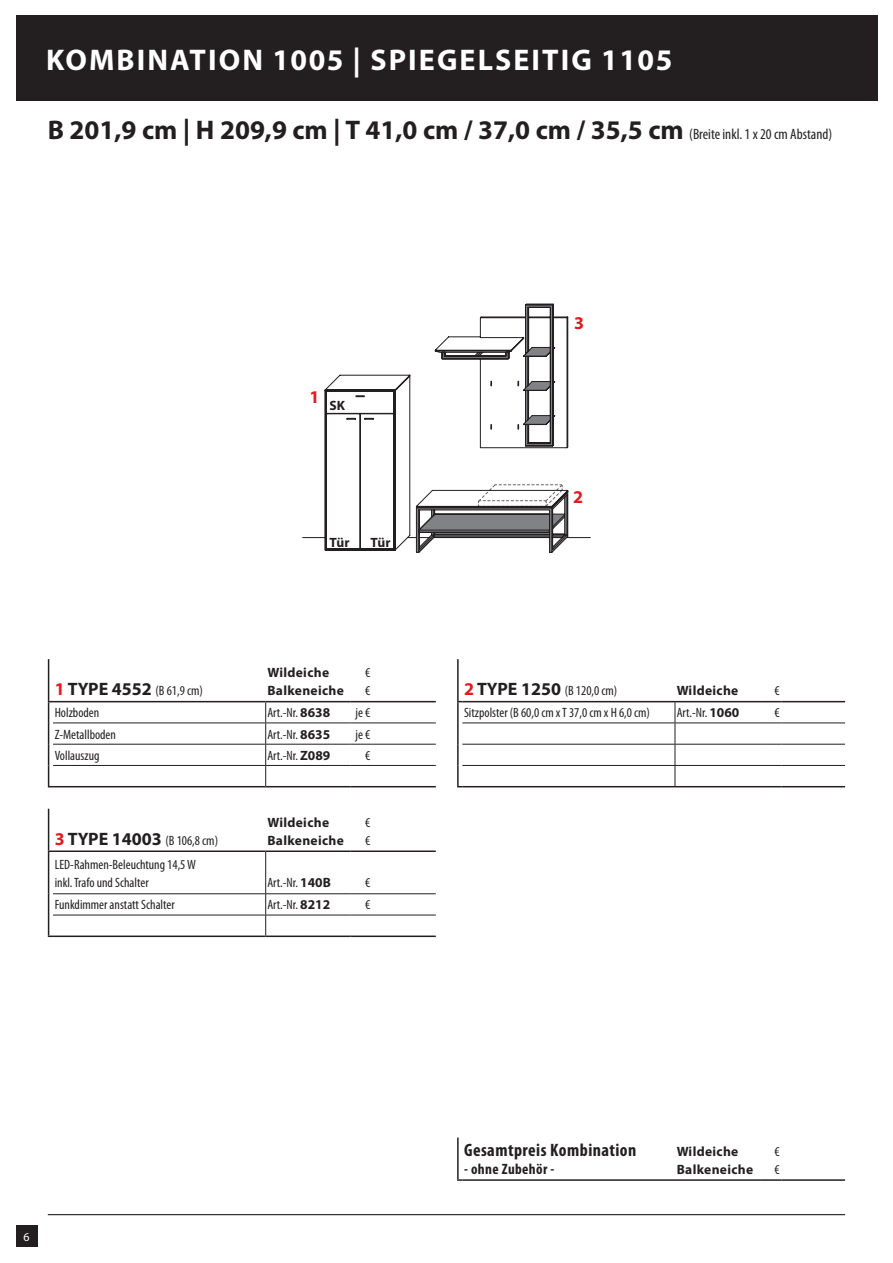
<style>
.page{position:relative;width:893px;height:1263px;background:#fff}
.page>*{position:absolute;margin:0;border:0;box-sizing:border-box;transform-origin:0 0}
.t1{font:700 30px "Myriad Pro";letter-spacing:.07em;color:#fff}
.t2{font:700 27px "Myriad Pro";color:#231f20}
.t3{font:700 condensed 18px "Myriad Pro";letter-spacing:.025em;color:#231f20}
.t4{font:700 18px "Myriad Pro";color:#e21a21}
.t5{font:700 condensed 15px "Myriad Pro";letter-spacing:.025em;color:#231f20}
.t6{font:condensed 13.5px/18px "Myriad Pro";color:#231f20}
.t7{font:700 13.5px/18px "Myriad Pro";letter-spacing:.025em;color:#231f20}
.t8{font:12px "Myriad Pro";color:#fff}
.s1{font-weight:400;font-stretch:condensed;font-size:15px}
.s2{font-weight:700;font-stretch:normal;font-size:18px;color:#e21a21}
.s3{font-weight:700;font-stretch:normal;font-size:18px}
.s4{font-weight:700;font-stretch:normal}
</style>
<div class="page">
<hr style="left:48px;top:1214px;width:797px;height:1px;background:#231f20">
<div style="left:16px;top:1226px;width:21px;height:21px;background:#231f20"></div>
<svg style="left:302px;top:303px;width:289px;height:250px"></svg>
<div style="left:16px;top:16px;width:861px;height:85px;background:#231f20"></div>
<hr style="left:48px;top:659px;width:1px;height:42px;background:#231f20">
<svg style="left:351px;top:723px;width:21px;height:1px"></svg>
<svg style="left:351px;top:744px;width:21px;height:1px"></svg>
<hr style="left:372px;top:744px;width:64px;height:1px;background:#231f20">
<hr style="left:266px;top:765px;width:85px;height:1px;background:#231f20">
<svg style="left:351px;top:765px;width:21px;height:1px"></svg>
<hr style="left:53px;top:701px;width:213px;height:1px;background:#231f20">
<hr style="left:372px;top:723px;width:64px;height:1px;background:#231f20">
<hr style="left:372px;top:765px;width:64px;height:1px;background:#231f20">
<hr style="left:266px;top:701px;width:85px;height:1px;background:#231f20">
<svg style="left:351px;top:701px;width:21px;height:1px"></svg>
<hr style="left:53px;top:723px;width:213px;height:1px;background:#231f20">
<hr style="left:266px;top:723px;width:85px;height:1px;background:#231f20">
<hr style="left:53px;top:744px;width:213px;height:1px;background:#231f20">
<hr style="left:266px;top:744px;width:85px;height:1px;background:#231f20">
<svg style="left:265px;top:702px;width:1px;height:84px"></svg>
<hr style="left:53px;top:765px;width:213px;height:1px;background:#231f20">
<hr style="left:372px;top:701px;width:64px;height:1px;background:#231f20">
<hr style="left:53px;top:786px;width:213px;height:1px;background:#231f20">
<hr style="left:266px;top:786px;width:85px;height:1px;background:#231f20">
<svg style="left:351px;top:786px;width:21px;height:1px"></svg>
<hr style="left:372px;top:786px;width:64px;height:1px;background:#231f20">
<svg style="left:48px;top:701px;width:5px;height:86px"></svg>
<hr style="left:457px;top:659px;width:2px;height:42px;background:#231f20">
<hr style="left:457px;top:702px;width:2px;height:21px;background:#231f20">
<hr style="left:457px;top:723px;width:2px;height:21px;background:#231f20">
<hr style="left:457px;top:744px;width:2px;height:21px;background:#231f20">
<hr style="left:457px;top:765px;width:2px;height:21px;background:#231f20">
<hr style="left:462px;top:701px;width:213px;height:1px;background:#231f20">
<hr style="left:462px;top:723px;width:213px;height:1px;background:#231f20">
<hr style="left:675px;top:723px;width:85px;height:1px;background:#231f20">
<svg style="left:760px;top:723px;width:21px;height:1px"></svg>
<hr style="left:675px;top:744px;width:85px;height:1px;background:#231f20">
<svg style="left:760px;top:744px;width:21px;height:1px"></svg>
<hr style="left:675px;top:765px;width:85px;height:1px;background:#231f20">
<svg style="left:760px;top:765px;width:21px;height:1px"></svg>
<svg style="left:675px;top:702px;width:1px;height:84px"></svg>
<hr style="left:781px;top:723px;width:64px;height:1px;background:#231f20">
<hr style="left:781px;top:744px;width:64px;height:1px;background:#231f20">
<hr style="left:781px;top:765px;width:64px;height:1px;background:#231f20">
<hr style="left:675px;top:701px;width:85px;height:1px;background:#231f20">
<svg style="left:760px;top:701px;width:21px;height:1px"></svg>
<hr style="left:462px;top:744px;width:213px;height:1px;background:#231f20">
<hr style="left:462px;top:765px;width:213px;height:1px;background:#231f20">
<hr style="left:781px;top:701px;width:64px;height:1px;background:#231f20">
<hr style="left:462px;top:786px;width:213px;height:1px;background:#231f20">
<hr style="left:675px;top:786px;width:85px;height:1px;background:#231f20">
<svg style="left:760px;top:786px;width:21px;height:1px"></svg>
<hr style="left:781px;top:786px;width:64px;height:1px;background:#231f20">
<hr style="left:48px;top:809px;width:1px;height:41px;background:#231f20">
<hr style="left:372px;top:893px;width:64px;height:1px;background:#231f20">
<hr style="left:266px;top:893px;width:85px;height:1px;background:#231f20">
<svg style="left:351px;top:893px;width:21px;height:1px"></svg>
<hr style="left:266px;top:915px;width:85px;height:1px;background:#231f20">
<svg style="left:351px;top:915px;width:21px;height:1px"></svg>
<hr style="left:53px;top:850px;width:213px;height:2px;background:#231f20">
<svg style="left:265px;top:894px;width:1px;height:41px"></svg>
<hr style="left:372px;top:915px;width:64px;height:1px;background:#231f20">
<hr style="left:265px;top:852px;width:1px;height:41px;background:#231f20">
<hr style="left:266px;top:850px;width:85px;height:2px;background:#231f20">
<hr style="left:351px;top:850px;width:21px;height:2px;background:#231f20">
<hr style="left:53px;top:893px;width:213px;height:1px;background:#231f20">
<hr style="left:53px;top:915px;width:213px;height:1px;background:#231f20">
<hr style="left:372px;top:850px;width:64px;height:2px;background:#231f20">
<hr style="left:53px;top:935px;width:213px;height:2px;background:#231f20">
<hr style="left:266px;top:935px;width:85px;height:2px;background:#231f20">
<hr style="left:351px;top:935px;width:21px;height:2px;background:#231f20">
<hr style="left:372px;top:935px;width:64px;height:2px;background:#231f20">
<hr style="left:48px;top:852px;width:1px;height:42px;background:#231f20">
<svg style="left:48px;top:894px;width:5px;height:43px"></svg>
<hr style="left:457px;top:1137px;width:2px;height:42px;background:#231f20">
<hr style="left:462px;top:1179px;width:213px;height:2px;background:#231f20">
<hr style="left:675px;top:1179px;width:85px;height:2px;background:#231f20">
<hr style="left:760px;top:1179px;width:21px;height:2px;background:#231f20">
<hr style="left:781px;top:1179px;width:64px;height:2px;background:#231f20">
<h1 class="t1" style="left:46px;top:40px;width:628px">KOMBINATION 1005 | SPIEGELSEITIG 1105</h1>
<h2 class="t2" style="left:48px;top:113px;width:786px">B 201,9 cm | H 209,9 cm | T 41,0 cm / 37,0 cm / 35,5 cm <span class="s1">(Breite inkl. 1 x 20 cm Abstand)</span></h2>
<p class="t6" style="left:55px;top:682px;width:150px"><span class="s2">1</span> <span class="s3">TYPE 4552</span> (B 61,9 cm)</p>
<h3 class="t4" style="left:309px;top:385px;width:11px">1</h3>
<p class="t7" style="left:329px;top:396px;width:17px">SK</p>
<p class="t7" style="left:329px;top:533px;width:22px">Tür</p>
<p class="t7" style="left:370px;top:533px;width:22px">Tür</p>
<p class="t7" style="left:267px;top:663px;width:78px">Wildeiche<br>Balkeneiche</p>
<p class="t6" style="left:365px;top:664px;width:7px">€ €</p>
<p class="t6" style="left:55px;top:704px;width:46px">Holzboden</p>
<p class="t6" style="left:267px;top:704px;width:64px">Art.-Nr. <span class="s4">8638</span></p>
<p class="t6" style="left:356px;top:704px;width:16px">je €</p>
<p class="t6" style="left:55px;top:725px;width:63px">Z-Metallboden</p>
<p class="t6" style="left:267px;top:725px;width:64px">Art.-Nr. <span class="s4">8635</span></p>
<p class="t6" style="left:356px;top:725px;width:16px">je €</p>
<p class="t6" style="left:55px;top:746px;width:46px">Vollauszug</p>
<p class="t6" style="left:267px;top:746px;width:65px">Art.-Nr. <span class="s4">Z089</span></p>
<p class="t6" style="left:365px;top:746px;width:7px">€</p>
<p class="t6" style="left:55px;top:831px;width:165px"><span class="s2">3</span> <span class="s3">TYPE 14003</span> (B 106,8 cm)</p>
<p class="t6" style="left:55px;top:855px;width:143px">LED-Rahmen-Beleuchtung 14,5 W inkl. Trafo und Schalter</p>
<p class="t7" style="left:267px;top:813px;width:78px">Wildeiche<br>Balkeneiche</p>
<p class="t6" style="left:365px;top:813px;width:7px">€ €</p>
<p class="t6" style="left:267px;top:873px;width:65px">Art.-Nr. <span class="s4">140B</span></p>
<p class="t6" style="left:365px;top:873px;width:7px">€</p>
<p class="t6" style="left:55px;top:896px;width:121px">Funkdimmer anstatt Schalter</p>
<p class="t6" style="left:267px;top:896px;width:64px">Art.-Nr. <span class="s4">8212</span></p>
<p class="t6" style="left:365px;top:896px;width:7px">€</p>
<h3 class="t4" style="left:574px;top:311px;width:11px">3</h3>
<h3 class="t4" style="left:573px;top:485px;width:11px">2</h3>
<p class="t6" style="left:464px;top:682px;width:155px"><span class="s2">2</span> <span class="s3">TYPE 1250</span> (B 120,0 cm)</p>
<p class="t7" style="left:677px;top:681px;width:63px">Wildeiche</p>
<p class="t6" style="left:774px;top:682px;width:7px">€</p>
<p class="t6" style="left:464px;top:704px;width:187px">Sitzpolster (B 60,0 cm x T 37,0 cm x H 6,0 cm)</p>
<p class="t6" style="left:677px;top:704px;width:64px">Art.-Nr. <span class="s4">1060</span></p>
<p class="t6" style="left:774px;top:704px;width:7px">€</p>
<p class="t8" style="left:23px;top:1229px;width:8px">6</p>
<h3 class="t3" style="left:464px;top:1138px;width:174px">Gesamtpreis Kombination</h3>
<p class="t5" style="left:464px;top:1159px;width:92px">- ohne Zubehör -</p>
<p class="t7" style="left:677px;top:1142px;width:78px">Wildeiche<br>Balkeneiche</p>
<p class="t6" style="left:774px;top:1142px;width:7px">€ €</p>
</div>
